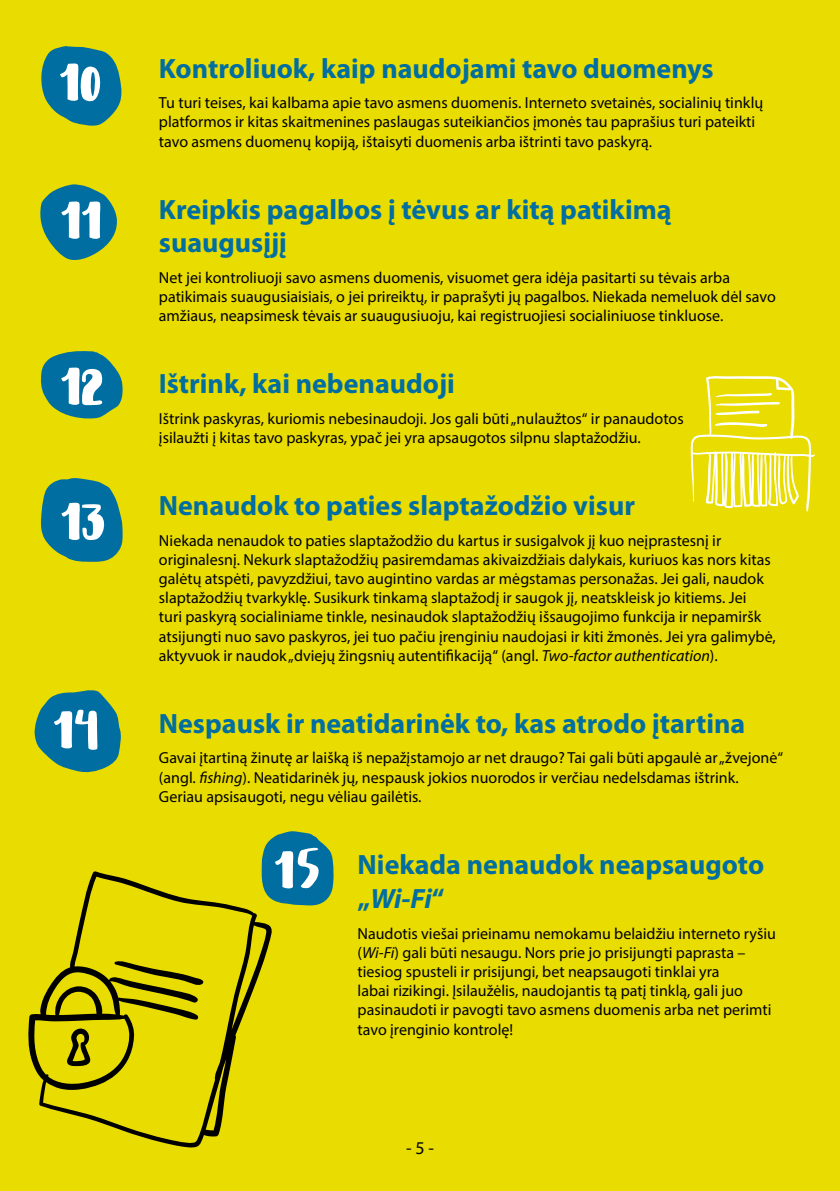
<style>
.page{position:relative;width:840px;height:1191px;background:#fff}
.page>*{position:absolute;margin:0;border:0;box-sizing:border-box;transform-origin:0 0}
.t1{font:57.4px "DK Entourage";color:#fff}
.t2{font:700 28px/33.6px "Myriad Pro";color:#006ea1}
.t3{font:18px "Myriad Pro";color:#000}
.t4{font:16px/19.2px "Myriad Pro";color:#000}
.s1{font-style:italic}
.s2{font-family:"Ludicrous"}
</style>
<div class="page">
<div style="left:0;top:0;width:839px;height:1191px;background:#e9dc00"></div>
<svg style="left:41px;top:46px;width:81px;height:80px"></svg>
<svg style="left:40px;top:184px;width:77px;height:77px"></svg>
<svg style="left:41px;top:351px;width:81px;height:67px"></svg>
<svg style="left:41px;top:478px;width:81px;height:84px"></svg>
<svg style="left:261px;top:831px;width:73px;height:75px;background:#247f87"></svg>
<svg style="left:34px;top:690px;width:87px;height:83px"></svg>
<svg style="left:28px;top:871px;width:245px;height:277px"></svg>
<svg style="left:690px;top:376px;width:124px;height:136px"></svg>
<h1 class="t1" style="left:59px;top:50px;width:44px">10</h1>
<h2 class="t2" style="left:159px;top:51px;width:556px">Kontroliuok, kaip naudojami tavo duomenys</h2>
<p class="t4" style="left:159px;top:93px;width:605px">Tu turi teises, kai kalbama apie tavo asmens duomenis. Interneto svetainės, socialinių tinklų platformos ir kitas skaitmenines paslaugas suteikiančios įmonės tau paprašius turi pateikti tavo asmens duomenų kopiją, ištaisyti duomenis arba ištrinti tavo paskyrą.</p>
<h1 class="t1" style="left:60px;top:188px;width:43px">11</h1>
<h2 class="t2" style="left:159px;top:191px;width:514px">Kreipkis pagalbos į tėvus ar kitą patikimą suaugusįjį</h2>
<p class="t4" style="left:159px;top:268px;width:618px">Net jei kontroliuoji savo asmens duomenis, visuomet gera idėja pasitarti su tėvais arba patikimais suaugusiaisiais, o jei prireiktų, ir paprašyti jų pagalbos. Niekada nemeluok dėl savo amžiaus, neapsimesk tėvais ar suaugusiuoju, kai registruojiesi socialiniuose tinkluose.</p>
<h1 class="t1" style="left:60px;top:354px;width:45px">12</h1>
<h2 class="t2" style="left:159px;top:366px;width:297px">Ištrink, kai nebenaudoji</h2>
<p class="t4" style="left:159px;top:408px;width:526px">Ištrink paskyras, kuriomis nebesinaudoji. Jos gali būti „nulaužtos“ ir panaudotos įsilaužti į kitas tavo paskyras, ypač jei yra apsaugotos silpnu slaptažodžiu.</p>
<h1 class="t1" style="left:60px;top:489px;width:46px">13</h1>
<h2 class="t2" style="left:159px;top:488px;width:477px">Nenaudok to paties slaptažodžio visur</h2>
<p class="t4" style="left:159px;top:530px;width:618px">Niekada nenaudok to paties slaptažodžio du kartus ir susigalvok jį kuo neįprastesnį ir originalesnį. Nekurk slaptažodžių pasiremdamas akivaizdžiais dalykais, kuriuos kas nors kitas galėtų atspėti, pavyzdžiui, tavo augintino vardas ar mėgstamas personažas. Jei gali, naudok slaptažodžių tvarkyklę. Susikurk tinkamą slaptažodį ir saugok jį, neatskleisk jo kitiems. Jei<br>turi paskyrą socialiniame tinkle, nesinaudok slaptažodžių išsaugojimo funkcija ir nepamiršk atsijungti nuo savo paskyros, jei tuo pačiu įrenginiu naudojasi ir kiti žmonės. Jei yra galimybė, aktyvuok ir naudok „dviejų žingsnių autentifikaciją“ (angl. <span class="s1">Two-factor authentication</span>).</p>
<h1 class="t1" style="left:53px;top:697px;width:49px">1<span class="s2">4</span></h1>
<h2 class="t2" style="left:159px;top:706px;width:587px">Nespausk ir neatidarinėk to, kas atrodo įtartina</h2>
<p class="t4" style="left:159px;top:748px;width:625px">Gavai įtartiną žinutę ar laišką iš nepažįstamojo ar net draugo? Tai gali būti apgaulė ar „žvejonė“ (angl. <span class="s1">fishing</span>). Neatidarinėk jų, nespausk jokios nuorodos ir verčiau nedelsdamas ištrink.<br>Geriau apsisaugoti, negu vėliau gailėtis.</p>
<h1 class="t1" style="left:273px;top:837px;width:49px">1<span class="s2">5</span></h1>
<h2 class="t2" style="left:357px;top:847px;width:408px">Niekada nenaudok neapsaugoto „<span class="s1">Wi-Fi</span>“</h2>
<p class="t4" style="left:357px;top:923px;width:419px">Naudotis viešai prieinamu nemokamu belaidžiu interneto ryšiu (<span class="s1">Wi-Fi</span>) gali būti nesaugu. Nors prie jo prisijungti paprasta – tiesiog spusteli ir prisijungi, bet neapsaugoti tinklai yra<br>labai rizikingi. Įsilaužėlis, naudojantis tą patį tinklą, gali juo pasinaudoti ir pavogti tavo asmens duomenis arba net perimti tavo įrenginio kontrolę!</p>
<p class="t3" style="left:406px;top:1136px;width:29px">- 5 -</p>
</div>
